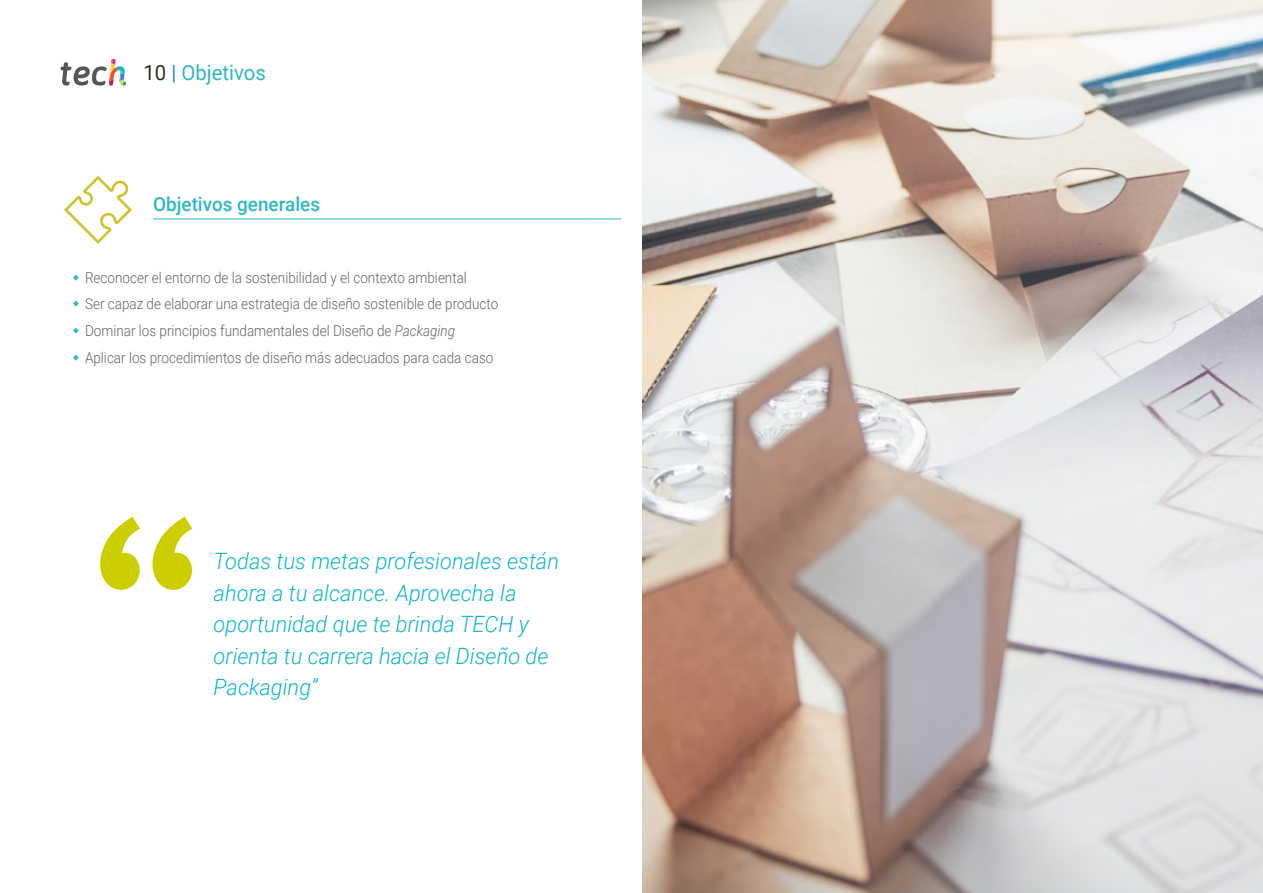
<style>
.page{position:relative;width:1263px;height:893px;background:#fff}
.page>*{position:absolute;margin:0;border:0;box-sizing:border-box;transform-origin:0 0}
.t1{font:italic 300 22.5px/31.5px "Roboto";color:#0fb6cf}
.t2{font:21px "Roboto";color:#2db8c5}
.t3{font:500 19.5px "Roboto";color:#2db8c5}
.t4{font:300 15px/26.7px "Roboto";color:#61646a;scale:.9 1}
.s1{color:#312e20}
.s2{color:#2488c9}
.s3{font-style:italic}
</style>
<div class="page">
<hr style="left:153px;top:219px;width:468px;height:1px;background:#2db8c5">
<svg style="left:64px;top:176px;width:68px;height:68px"></svg>
<img style="left:642px;top:0;width:621px;height:893px">
<svg style="left:61px;top:59px;width:65px;height:27px"></svg>
<svg style="left:100px;top:517px;width:92px;height:73px"></svg>
<h2 class="t2" style="left:144px;top:57px;width:124px"><span class="s1">10</span> <span class="s2">|</span> Objetivos</h2>
<h3 class="t3" style="left:153px;top:190px;width:169px">Objetivos generales</h3>
<p class="t4" style="left:85px;top:263px;width:461px">Reconocer el entorno de la sostenibilidad y el contexto ambiental<br>Ser capaz de elaborar una estrategia de diseño sostenible de producto Dominar los principios fundamentales del Diseño de <span class="s3">Packaging </span>Aplicar los procedimientos de diseño más adecuados para cada caso</p>
<h1 class="t1" style="left:214px;top:545px;width:347px">Todas tus metas profesionales están ahora a tu alcance. Aprovecha la oportunidad que te brinda TECH y orienta tu carrera hacia el Diseño de<br>Packaging”</h1>
</div>
